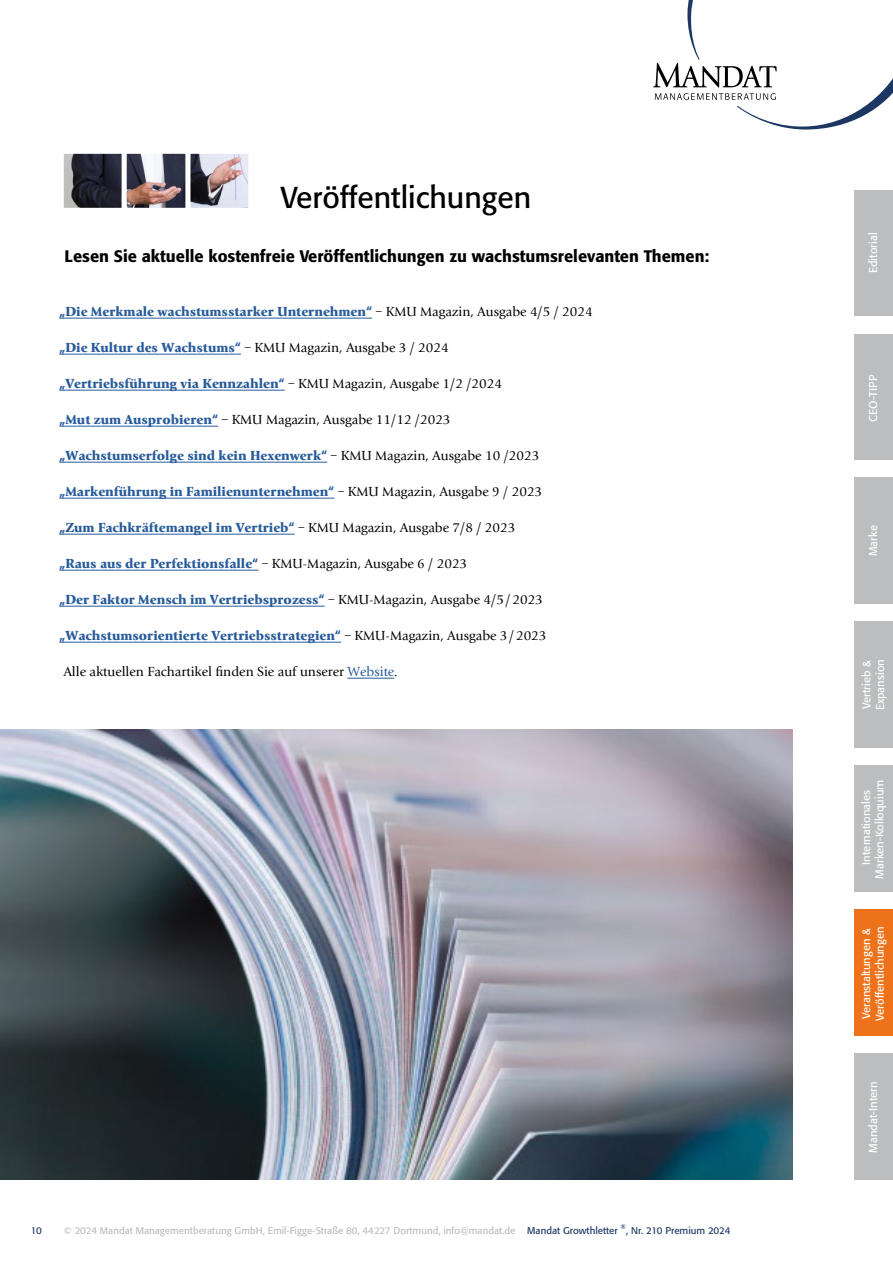
<style>
.page{position:relative;width:893px;height:1263px;background:#fff}
.page>*{position:absolute;margin:0;border:0;box-sizing:border-box;transform-origin:0 0}
.t1{font:30px "Formata";color:#000}
.t2{font:500 16.5px "Formata";color:#000}
.t3{font:700 13.5px "Giovanni EF";color:#275b9b}
.t4{font:13.5px "Giovanni EF";color:#000}
.t5{font:11.25px/13.5px "Formata";color:#fff}
.t6{font:9.75px "Formata";color:#bcbdbe}
.t7{font:9.75px "Formata";color:#1d3764}
.t8{font:6.75px "Formata";color:#1d3764}
.s1{font-weight:400;color:#000}
.s2{font-weight:700;color:#275b9b}
.s3{font-weight:400;color:#020203}
.s4{color:#275b9b}
.s5{color:#1d3764}
</style>
<div class="page">
<div style="left:855px;top:478px;width:38px;height:126px;background:#bcbdbe"></div>
<div style="left:855px;top:190px;width:38px;height:125px;background:#bcbdbe"></div>
<div style="left:855px;top:766px;width:38px;height:126px;background:#bcbdbe"></div>
<div style="left:855px;top:1054px;width:38px;height:126px;background:#bcbdbe"></div>
<div style="left:855px;top:334px;width:38px;height:125px;background:#bcbdbe"></div>
<div style="left:855px;top:622px;width:38px;height:126px;background:#bcbdbe"></div>
<svg style="left:653px;top:0;width:240px;height:130px"></svg>
<hr style="left:59px;top:318px;width:313px;height:1px;background:#275b9b">
<hr style="left:59px;top:354px;width:182px;height:1px;background:#275b9b">
<hr style="left:59px;top:390px;width:226px;height:1px;background:#275b9b">
<hr style="left:59px;top:426px;width:159px;height:1px;background:#275b9b">
<hr style="left:59px;top:462px;width:268px;height:1px;background:#275b9b">
<hr style="left:59px;top:498px;width:275px;height:1px;background:#275b9b">
<hr style="left:59px;top:534px;width:236px;height:1px;background:#275b9b">
<hr style="left:59px;top:570px;width:199px;height:1px;background:#275b9b">
<hr style="left:59px;top:606px;width:266px;height:1px;background:#275b9b">
<hr style="left:59px;top:642px;width:282px;height:1px;background:#275b9b">
<hr style="left:347px;top:678px;width:47px;height:1px;background:#275b9b">
<img style="left:64px;top:154px;width:184px;height:54px">
<div style="left:855px;top:910px;width:38px;height:126px;background:#ee7219"></div>
<img style="left:0;top:730px;width:793px;height:450px">
<h1 class="t1" style="left:281px;top:179px;width:252px">Veröffentlichungen</h1>
<p class="t2" style="left:65px;top:246px;width:646px">Lesen Sie aktuelle kostenfreie Veröffentlichungen zu wachstumsrelevanten Themen:</p>
<p class="t3" style="left:59px;top:303px;width:535px">„Die Merkmale wachstumsstarker Unternehmen“ <span class="s1">– KMU Magazin, Ausgabe 4/5 / 2024</span></p>
<p class="t4" style="left:59px;top:340px;width:391px"><span class="s2">„Die Kultur des Wachstums“</span> – KMU Magazin, Ausgabe 3 / 2024</p>
<p class="t3" style="left:59px;top:375px;width:444px">„Vertriebsführung via Kennzahlen“ <span class="s1">– KMU Magazin, Ausgabe 1/2 /2024</span></p>
<p class="t4" style="left:59px;top:412px;width:393px"><span class="s2">„Mut zum Ausprobieren“</span> – KMU Magazin, Ausgabe 11/12 /2023</p>
<p class="t3" style="left:59px;top:447px;width:481px">„Wachstumserfolge sind kein Hexenwerk“ <span class="s1">– KMU Magazin, Ausgabe 10 /2023</span></p>
<p class="t3" style="left:59px;top:483px;width:484px">„Markenführung in Familienunternehmen“ <span class="s1">– KMU Magazin, Ausgabe 9 / 2023</span></p>
<p class="t3" style="left:59px;top:519px;width:458px">„Zum Fachkräftemangel im Vertrieb“ <span class="s1">– KMU Magazin, Ausgabe 7/8 / 2023</span></p>
<p class="t3" style="left:59px;top:555px;width:409px">„Raus aus der Perfektionsfalle“ <span class="s1">– KMU-Magazin, Ausgabe 6 / 2023</span></p>
<p class="t3" style="left:59px;top:592px;width:485px">„Der Faktor Mensch im Vertriebsprozess“ <span class="s3">–</span> <span class="s1">KMU-Magazin, Ausgabe 4/5/2023</span></p>
<p class="t3" style="left:59px;top:628px;width:489px">„Wachstumsorientierte Vertriebsstrategien“ <span class="s3">–</span> <span class="s1">KMU-Magazin, Ausgabe 3/2023</span></p>
<p class="t4" style="left:63px;top:664px;width:336px">Alle aktuellen Fachartikel finden Sie auf unserer <span class="s4">Website</span>.</p>
<p class="t7" style="left:31px;top:1225px;width:12px">10</p>
<p class="t6" style="left:64px;top:1224px;width:555px">© 2024 Mandat Managementberatung GmbH, Emil-Figge-Straße 80, 44227 Dortmund, info@mandat.de <span class="s5">Mandat Growthletter</span></p>
<p class="t8" style="left:621px;top:1223px;width:7px">®</p>
<p class="t7" style="left:626px;top:1224px;width:106px">, Nr. 210 Premium 2024</p>
<p class="t5" style="left:866px;top:273px;width:42px;rotate:-90deg">Editorial</p>
<p class="t5" style="left:866px;top:422px;width:49px;rotate:-90deg">CEO-TIPP</p>
<p class="t5" style="left:866px;top:556px;width:32px;rotate:-90deg">Marke</p>
<p class="t5" style="left:860px;top:710px;width:53px;rotate:-90deg">Vertrieb &amp;<br>Expansion</p>
<p class="t5" style="left:859px;top:879px;width:101px;text-align:center;rotate:-90deg">Internationales<br>Marken-Kolloquium</p>
<p class="t5" style="left:859px;top:1021px;width:95px;rotate:-90deg">Veranstaltungen &amp;<br>Veröffentlichungen</p>
<p class="t5" style="left:866px;top:1152px;width:73px;rotate:-90deg">Mandat-Intern</p>
</div>
